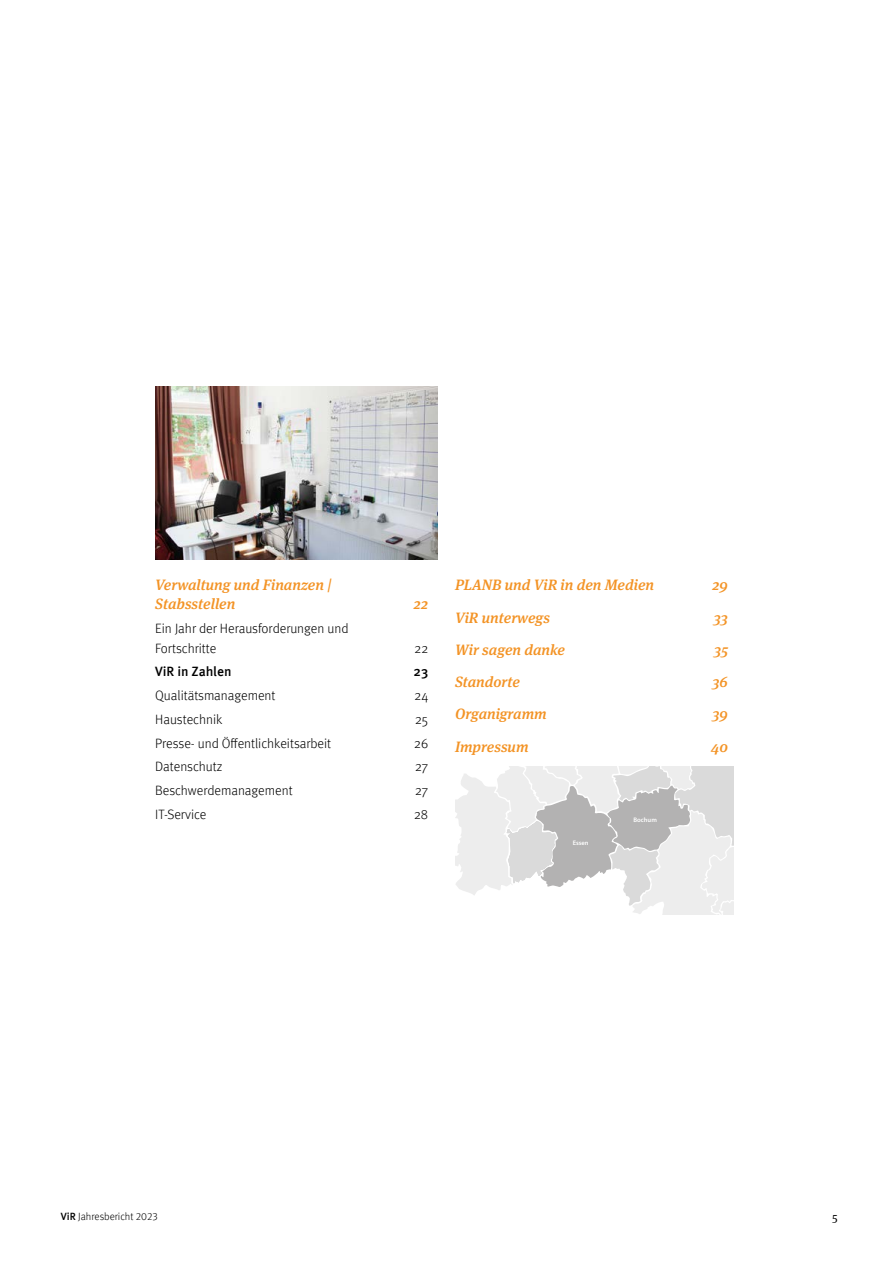
<style>
.page{position:relative;width:893px;height:1263px;background:#fff}
.page>*{position:absolute;margin:0;border:0;box-sizing:border-box;transform-origin:0 0}
.t1{font:italic 500 15px/19.5px "Meta Serif Pro";color:#f39325}
.t2{font:300 13.5px/19.5px "Meta Pro";color:#000}
.t3{font:500 13.5px "Meta Pro";color:#000}
.t4{font:12px "Meta Serif Pro";color:#000}
.t5{font:300 10.5px "Meta Pro";color:#000}
.t6{font:600 6.6px "Myriad Pro";color:#fff}
.s1{font-weight:500}
</style>
<div class="page">
<img style="left:155px;top:386px;width:283px;height:174px">
<svg style="left:455px;top:766px;width:278px;height:148px"></svg>
<p class="t1" style="left:155px;top:574px;width:178px">Verwaltung und Finanzen |<br>Stabsstellen</p>
<p class="t2" style="left:155px;top:618px;width:195px">Ein Jahr der Herausforderungen und<br>Fortschritte</p>
<p class="t1" style="left:414px;top:593px;width:16px">22</p>
<p class="t2" style="left:415px;top:637px;width:15px">22</p>
<p class="t3" style="left:155px;top:661px;width:78px">ViR in Zahlen</p>
<p class="t3" style="left:413px;top:661px;width:16px">23</p>
<p class="t2" style="left:155px;top:685px;width:122px">Qualitätsmanagement</p>
<p class="t2" style="left:415px;top:685px;width:15px">24</p>
<p class="t2" style="left:155px;top:709px;width:69px">Haustechnik</p>
<p class="t2" style="left:415px;top:709px;width:14px">25</p>
<p class="t2" style="left:155px;top:732px;width:177px">Presse- und Öffentlichkeitsarbeit</p>
<p class="t2" style="left:414px;top:732px;width:16px">26</p>
<p class="t2" style="left:155px;top:756px;width:69px">Datenschutz</p>
<p class="t2" style="left:415px;top:756px;width:14px">27</p>
<p class="t2" style="left:155px;top:780px;width:139px">Beschwerdemanagement</p>
<p class="t2" style="left:415px;top:780px;width:14px">27</p>
<p class="t2" style="left:155px;top:804px;width:53px">IT-Service</p>
<p class="t2" style="left:414px;top:804px;width:16px">28</p>
<p class="t1" style="left:455px;top:574px;width:200px">PLANB und ViR in den Medien</p>
<p class="t1" style="left:713px;top:574px;width:17px">29</p>
<p class="t1" style="left:455px;top:607px;width:97px">ViR unterwegs</p>
<p class="t1" style="left:714px;top:607px;width:15px">33</p>
<p class="t1" style="left:455px;top:639px;width:112px">Wir sagen danke</p>
<p class="t1" style="left:714px;top:639px;width:15px">35</p>
<p class="t1" style="left:455px;top:671px;width:66px">Standorte</p>
<p class="t1" style="left:713px;top:671px;width:17px">36</p>
<p class="t1" style="left:455px;top:703px;width:93px">Organigramm</p>
<p class="t1" style="left:713px;top:703px;width:17px">39</p>
<p class="t1" style="left:455px;top:736px;width:75px">Impressum</p>
<p class="t1" style="left:711px;top:736px;width:18px">40</p>
<p class="t6" style="left:573px;top:839px;width:17px">Essen</p>
<p class="t6" style="left:633px;top:816px;width:25px">Bochum</p>
<p class="t5" style="left:61px;top:1209px;width:98px"><span class="s1">ViR</span> Jahresbericht 2023</p>
<p class="t4" style="left:832px;top:1208px;width:7px">5</p>
</div>
